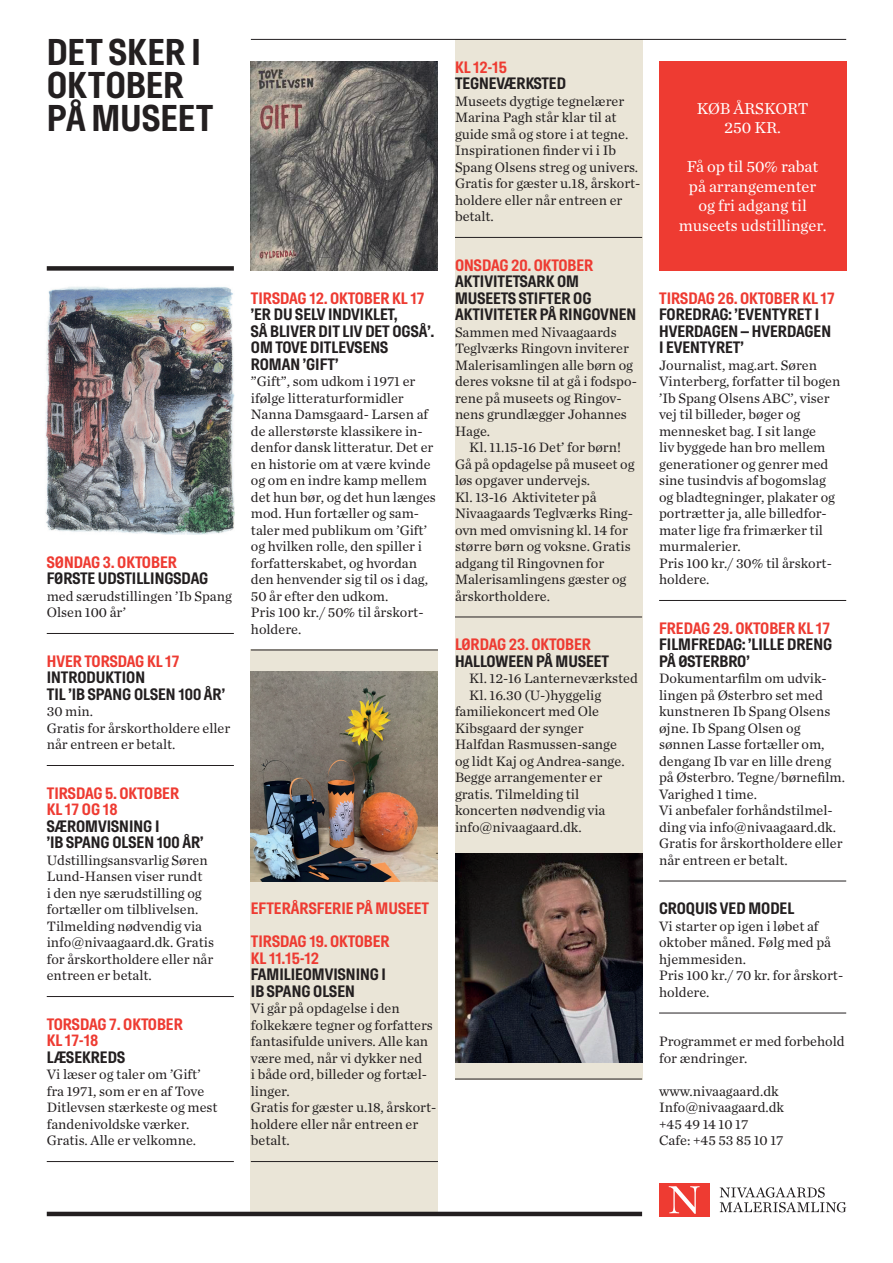
<style>
.page{position:relative;width:893px;height:1263px;background:#fff}
.page>*{position:absolute;margin:0;border:0;box-sizing:border-box;transform-origin:0 0}
.t1{font:700 37.2px/33px "Hill";color:#231f20}
.t2{font:700 16.5px/16.5px "Hill";color:#231f20}
.t3{font:700 16.5px/16.5px "Hill";color:#ee3b32}
.t4{font:16.5px/19.5px "Chronicle Text G1";color:#fff;text-align:center}
.t5{font:14.25px/16.5px "Chronicle Text G1";color:#231f20}
</style>
<div class="page">
<div style="left:251px;top:649px;width:187px;height:567px;background:#eae5d7"></div>
<div style="left:455px;top:39px;width:187px;height:1040px;background:#eae5d7"></div>
<div style="left:659px;top:1183px;width:51px;height:33px;background:#ee3b32"></div>
<svg style="left:669px;top:1186px;width:31px;height:28px"></svg>
<svg style="left:720px;top:1187px;width:126px;height:25px"></svg>
<hr style="left:47px;top:633px;width:187px;height:1px;background:#231f20">
<hr style="left:47px;top:765px;width:187px;height:1px;background:#231f20">
<hr style="left:47px;top:996px;width:187px;height:1px;background:#231f20">
<hr style="left:47px;top:1161px;width:187px;height:1px;background:#231f20">
<hr style="left:251px;top:650px;width:187px;height:1px;background:#231f20">
<hr style="left:251px;top:1161px;width:187px;height:1px;background:#231f20">
<hr style="left:455px;top:237px;width:187px;height:1px;background:#231f20">
<hr style="left:455px;top:617px;width:187px;height:1px;background:#231f20">
<hr style="left:455px;top:1079px;width:187px;height:1px;background:#231f20">
<hr style="left:659px;top:600px;width:187px;height:1px;background:#231f20">
<hr style="left:659px;top:881px;width:187px;height:1px;background:#231f20">
<hr style="left:659px;top:1013px;width:187px;height:1px;background:#231f20">
<hr style="left:47px;top:1212px;width:595px;height:4px;background:#231f20">
<div style="left:47px;top:266px;width:187px;height:5px;background:#231f20"></div>
<img style="left:251px;top:672px;width:187px;height:209px">
<img style="left:45px;top:286px;width:190px;height:249px">
<img style="left:455px;top:853px;width:187px;height:210px">
<div style="left:659px;top:61px;width:187px;height:210px;background:#ee3b32"></div>
<hr style="left:251px;top:39px;width:595px;height:1px;background:#231f20">
<img style="left:251px;top:61px;width:187px;height:210px">
<h1 class="t1" style="left:47px;top:36px;width:168px">DET SKER I<br>OKTOBER<br>PÅ MUSEET</h1>
<p class="t3" style="left:47px;top:554px;width:132px">SØNDAG 3. OKTOBER</p>
<p class="t2" style="left:47px;top:570px;width:163px">FØRSTE UDSTILLINGSDAG</p>
<p class="t5" style="left:47px;top:587px;width:187px">med særudstillingen ’Ib Spang<br>Olsen 100 år’</p>
<p class="t3" style="left:47px;top:653px;width:134px">HVER TORSDAG KL 17</p>
<p class="t2" style="left:47px;top:669px;width:180px">INTRODUKTION<br>TIL ’IB SPANG OLSEN 100 ÅR’</p>
<p class="t5" style="left:47px;top:702px;width:185px">30 min.<br>Gratis for årskortholdere eller når entreen er betalt.</p>
<p class="t3" style="left:47px;top:785px;width:134px">TIRSDAG 5. OKTOBER<br>KL 17 OG 18</p>
<p class="t2" style="left:47px;top:818px;width:158px">SÆROMVISNING I<br>’IB SPANG OLSEN 100 ÅR’</p>
<p class="t5" style="left:47px;top:851px;width:169px">Udstillingsansvarlig Søren<br>Lund-Hansen viser rundt<br>i den nye særudstilling og fortæller om tilblivelsen.<br>Tilmelding nødvendig via info@nivaagaard.dk. Gratis for årskortholdere eller når entreen er betalt.</p>
<p class="t3" style="left:47px;top:1016px;width:138px">TORSDAG 7. OKTOBER<br>KL 17-18</p>
<p class="t2" style="left:47px;top:1049px;width:80px">LÆSEKREDS</p>
<p class="t5" style="left:47px;top:1065px;width:172px">Vi læser og taler om ’Gift’ fra 1971, som er en af Tove<br>Ditlevsen stærkeste og mest fandenivoldske værker.<br>Gratis. Alle er velkomne.</p>
<p class="t3" style="left:251px;top:290px;width:175px">TIRSDAG 12. OKTOBER KL 17</p>
<p class="t2" style="left:251px;top:306px;width:185px">’ER DU SELV INDVIKLET,<br>SÅ BLIVER DIT LIV DET OGSÅ’.<br>OM TOVE DITLEVSENS<br>ROMAN ’GIFT’</p>
<p class="t5" style="left:251px;top:372px;width:187px">”Gift”, som udkom i 1971 er ifølge litteraturformidler<br>Nanna Damsgaard- Larsen af de allerstørste klassikere in&shy;denfor dansk litteratur. Det er en historie om at være kvinde og om en indre kamp mellem det hun bør, og det hun længes mod. Hun fortæller og sam&shy;taler med publikum om ’Gift’ og hvilken rolle, den spiller i forfatterskabet, og hvordan den henvender sig til os i dag,<br>50 år efter den udkom.<br>Pris 100 kr./ 50% til årskort&shy;holdere.</p>
<p class="t3" style="left:251px;top:892px;width:180px;line-height:33px">EFTERÅRSFERIE PÅ MUSEET<br>TIRSDAG 19. OKTOBER</p>
<p class="t3" style="left:251px;top:950px;width:70px">KL 11.15-12</p>
<p class="t2" style="left:251px;top:966px;width:137px">FAMILIEOMVISNING I<br>IB SPANG OLSEN</p>
<p class="t5" style="left:251px;top:999px;width:187px">Vi går på opdagelse i den folkekære tegner og forfatters fantasifulde univers. Alle kan være med, når vi dykker ned<br>i både ord, billeder og fortæl&shy;linger.<br>Gratis for gæster u.18, årskort&shy;holdere eller når entreen er betalt.</p>
<p class="t3" style="left:455px;top:59px;width:53px">KL 12-15</p>
<p class="t2" style="left:455px;top:75px;width:113px">TEGNEVÆRKSTED</p>
<p class="t5" style="left:455px;top:92px;width:187px">Museets dygtige tegnelærer<br>Marina Pagh står klar til at guide små og store i at tegne.<br>Inspirationen finder vi i Ib<br>Spang Olsens streg og univers.<br>Gratis for gæster u.18, årskort&shy;holdere eller når entreen er betalt.</p>
<p class="t3" style="left:455px;top:257px;width:140px">ONSDAG 20. OKTOBER</p>
<p class="t2" style="left:455px;top:273px;width:183px">AKTIVITETSARK OM<br>MUSEETS STIFTER OG<br>AKTIVITETER PÅ RINGOVNEN</p>
<p class="t5" style="left:455px;top:323px;width:183px">Sammen med Nivaagaards<br>Teglværks Ringovn inviterer<br>Malerisamlingen alle børn og deres voksne til at gå i fodspo&shy;rene på museets og Ringov&shy;nens grundlægger Johannes<br>Hage.</p>
<p class="t5" style="left:455px;top:438px;width:181px;text-indent:14px">Kl. 11.15-16 Det’ for børn!<br>Gå på opdagelse på museet og løs opgaver undervejs.<br>Kl. 13-16 Aktiviteter på<br>Nivaagaards Teglværks Ring&shy;ovn med omvisning kl. 14 for større børn og voksne. Gratis adgang til Ringovnen for<br>Malerisamlingens gæster og årskortholdere.</p>
<p class="t3" style="left:455px;top:636px;width:138px">LØRDAG 23. OKTOBER</p>
<p class="t2" style="left:455px;top:653px;width:156px">HALLOWEEN PÅ MUSEET</p>
<p class="t5" style="left:469px;top:669px;width:170px">Kl. 12-16 Lanterneværksted</p>
<p class="t5" style="left:469px;top:686px;width:133px">Kl. 16.30 (U-)hyggelig</p>
<p class="t5" style="left:455px;top:702px;width:146px">familiekoncert med Ole</p>
<p class="t5" style="left:455px;top:719px;width:130px">Kibsgaard der synger</p>
<p class="t5" style="left:455px;top:735px;width:164px">Halfdan Rasmussen-sange</p>
<p class="t5" style="left:455px;top:752px;width:171px">og lidt Kaj og Andrea-sange.</p>
<p class="t5" style="left:455px;top:768px;width:149px">Begge arrangementer er</p>
<p class="t5" style="left:455px;top:785px;width:126px">gratis. Tilmelding til</p>
<p class="t5" style="left:455px;top:801px;width:152px">koncerten nødvendig via</p>
<p class="t5" style="left:455px;top:818px;width:128px">info@nivaagaard.dk.</p>
<p class="t4" style="left:697px;top:98px;width:113px">KØB ÅRSKORT<br>250 KR.</p>
<p class="t4" style="left:679px;top:156px;width:149px">Få op til 50% rabat på arrangementer og fri adgang til museets udstillinger.</p>
<p class="t3" style="left:659px;top:290px;width:177px">TIRSDAG 26. OKTOBER KL 17</p>
<p class="t2" style="left:659px;top:306px;width:173px">FOREDRAG: ’EVENTYRET I<br>HVERDAGEN – HVERDAGEN<br>I EVENTYRET’</p>
<p class="t5" style="left:659px;top:356px;width:183px">Journalist, mag.art. Søren<br>Vinterberg, forfatter til bogen ’Ib Spang Olsens ABC’, viser vej til billeder, bøger og mennesket bag. I sit lange<br>liv byggede han bro mellem generationer og genrer med sine tusindvis af bogomslag og bladtegninger, plakater og portrætter ja, alle billedfor&shy;mater lige fra frimærker til murmalerier.<br>Pris 100 kr./ 30% til årskort&shy;holdere.</p>
<p class="t3" style="left:659px;top:620px;width:173px">FREDAG 29. OKTOBER KL 17</p>
<p class="t2" style="left:659px;top:636px;width:175px">FILMFREDAG: ’LILLE DRENG<br>PÅ ØSTERBRO’</p>
<p class="t5" style="left:659px;top:669px;width:187px">Dokumentarfilm om udvik&shy;lingen på Østerbro set med kunstneren Ib Spang Olsens øjne. Ib Spang Olsen og sønnen Lasse fortæller om, dengang Ib var en lille dreng på Østerbro. Tegne/børnefilm.<br>Varighed 1 time.<br>Vi anbefaler forhåndstilmel&shy;ding via info@nivaagaard.dk.<br>Gratis for årskortholdere eller når entreen er betalt.</p>
<p class="t2" style="left:659px;top:900px;width:137px">CROQUIS VED MODEL</p>
<p class="t5" style="left:659px;top:917px;width:186px">Vi starter op igen i løbet af oktober måned. Følg med på hjemmesiden.<br>Pris 100 kr./ 70 kr. for årskort&shy;holdere.</p>
<p class="t5" style="left:659px;top:1032px;width:187px">Programmet er med forbehold for ændringer.</p>
<p class="t5" style="left:659px;top:1082px;width:126px">www.nivaagaard.dk<br>Info@nivaagaard.dk +45 49 14 10 17<br>Cafe: +45 53 85 10 17</p>
</div>
